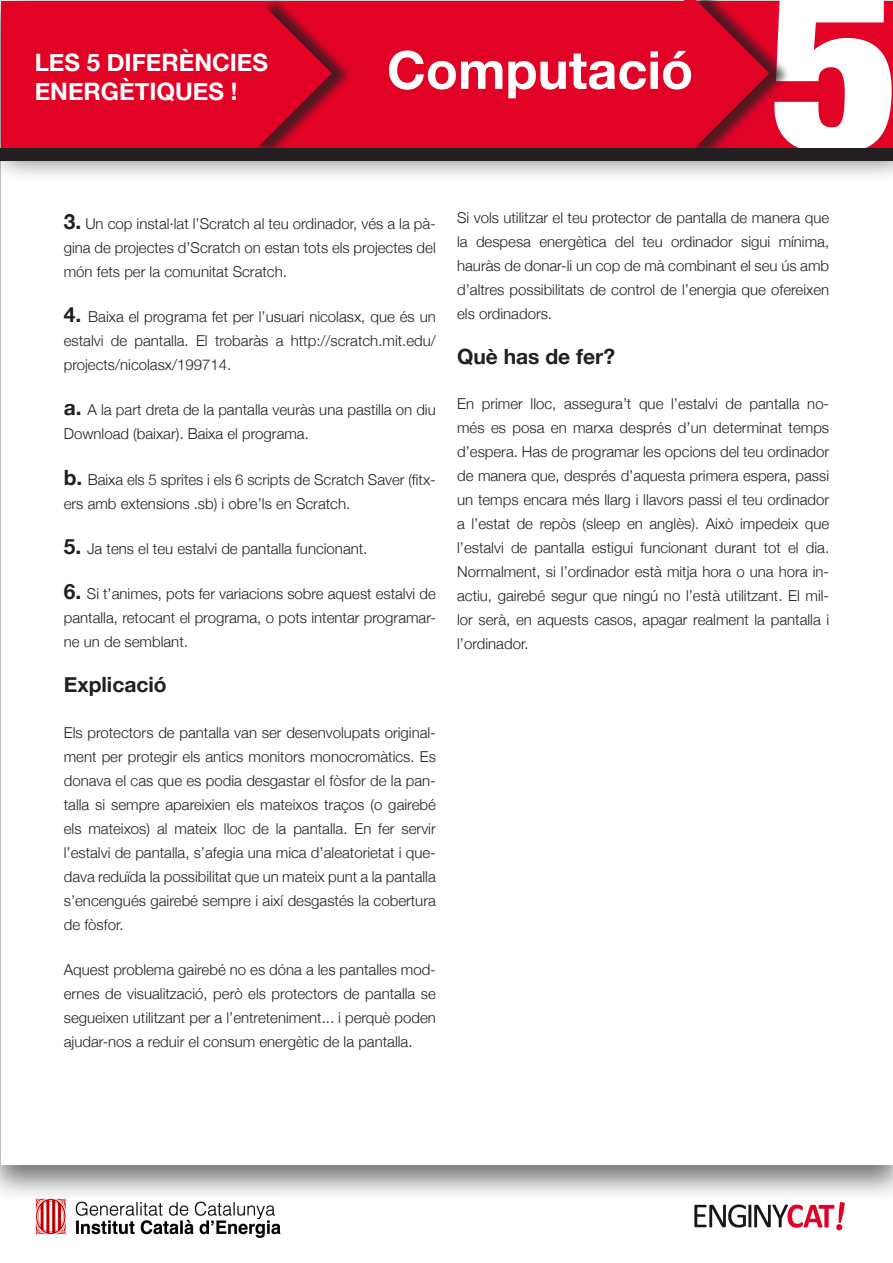
<style>
.page{position:relative;width:893px;height:1263px;background:#fff}
.page>*{position:absolute;margin:0;border:0;box-sizing:border-box;transform-origin:0 0}
.t1{font:900 condensed 232.05px "Helvetica Neue";color:#fff;scale:1.09 1}
.t2{font:700 52.5px "Helvetica Neue";color:#fff}
.t3{font:700 24px/28.8px "Helvetica Neue";color:#fff}
.Subtítols{font:700 21px "Helvetica Neue";color:#231f20}
.Text{font:300 15px/24px "Helvetica Neue";color:#231f20;text-align:justify}
.s1{font-weight:700;font-size:21px}
</style>
<div class="page">
<div style="left:0;top:0;width:893px;height:1203px;background:#231f20;opacity:.62"></div>
<div style="left:2px;top:0;width:891px;height:1164px;background:#fff"></div>
<div style="left:0;top:0;width:893px;height:182px;background:#231f20;opacity:.75"></div>
<div style="left:1px;top:1px;width:891px;height:151px;background:#e20226"></div>
<div style="left:619px;top:0;width:172px;height:161px;background:#231f20;opacity:.75"></div>
<svg style="left:611px;top:0;width:158px;height:148px"></svg>
<div style="left:190px;top:0;width:164px;height:160px;background:#231f20;opacity:.75"></div>
<svg style="left:190px;top:2px;width:142px;height:146px"></svg>
<img style="left:694px;top:1202px;width:151px;height:29px">
<img style="left:35px;top:1198px;width:246px;height:39px">
<div style="left:0;top:148px;width:893px;height:13px;background:#231f20"></div>
<p class="t3" style="left:35px;top:48px;width:235px">LES 5 DIFERÈNCIES<br>ENERGÈTIQUES !</p>
<p class="t2" style="left:387px;top:38px;width:308px">Computació</p>
<p class="t1" style="left:770px;top:-75px;width:122px">5</p>
<p class="Text" style="left:64px;top:211px;width:374px"><span class="s1">3.</span> Un cop instal·lat l’Scratch al teu ordinador, vés a la pà&shy;gina de projectes d’Scratch on estan tots els projectes del món fets per la comunitat Scratch.</p>
<p class="Text" style="left:64px;top:304px;width:374px"><span class="s1">4.</span> Baixa el programa fet per l’usuari nicolasx, que és un estalvi de pantalla. El trobaràs a http://scratch.mit.edu/ projects/nicolasx/199714.</p>
<p class="Text" style="left:64px;top:398px;width:373px"><span class="s1">a.</span> A la part dreta de la pantalla veuràs una pastilla on diu<br>Download (baixar). Baixa el programa.</p>
<p class="Text" style="left:64px;top:467px;width:374px"><span class="s1">b.</span> Baixa els 5 sprites i els 6 scripts de Scratch Saver (fitx&shy;ers amb extensions .sb) i obre’ls en Scratch.</p>
<p class="Text" style="left:64px;top:536px;width:305px"><span class="s1">5.</span> Ja tens el teu estalvi de pantalla funcionant.</p>
<p class="Text" style="left:64px;top:581px;width:374px"><span class="s1">6.</span> Si t’animes, pots fer variacions sobre aquest estalvi de pantalla, retocant el programa, o pots intentar programar&shy;ne un de semblant.</p>
<p class="Subtítols" style="left:64px;top:672px;width:104px">Explicació</p>
<p class="Text" style="left:64px;top:720px;width:374px">Els protectors de pantalla van ser desenvolupats original&shy;ment per protegir els antics monitors monocromàtics. Es donava el cas que es podia desgastar el fòsfor de la pan&shy;talla si sempre apareixien els mateixos traços (o gairebé els mateixos) al mateix lloc de la pantalla. En fer servir l’estalvi de pantalla, s’afegia una mica d’aleatorietat i que&shy;dava reduïda la possibilitat que un mateix punt a la pantalla s’encengués gairebé sempre i així desgastés la cobertura de fòsfor.</p>
<p class="Text" style="left:64px;top:957px;width:374px">Aquest problema gairebé no es dóna a les pantalles mod&shy;ernes de visualització, però els protectors de pantalla se segueixen utilitzant per a l’entreteniment... i perquè poden ajudar-nos a reduir el consum energètic de la pantalla.</p>
<p class="Text" style="left:457px;top:205px;width:374px">Si vols utilitzar el teu protector de pantalla de manera que la despesa energètica del teu ordinador sigui mínima, hauràs de donar-li un cop de mà combinant el seu ús amb d’altres possibilitats de control de l’energia que ofereixen els ordinadors.</p>
<p class="Subtítols" style="left:457px;top:344px;width:159px">Què has de fer?</p>
<p class="Text" style="left:457px;top:392px;width:374px">En primer lloc, assegura’t que l’estalvi de pantalla no&shy;més es posa en marxa després d’un determinat temps d’espera. Has de programar les opcions del teu ordinador de manera que, després d’aquesta primera espera, passi un temps encara més llarg i llavors passi el teu ordinador a l’estat de repòs (sleep en anglès). Això impedeix que l’estalvi de pantalla estigui funcionant durant tot el dia.<br>Normalment, si l’ordinador està mitja hora o una hora in&shy;actiu, gairebé segur que ningú no l’està utilitzant. El mil&shy;lor serà, en aquests casos, apagar realment la pantalla i l’ordinador.</p>
</div>
